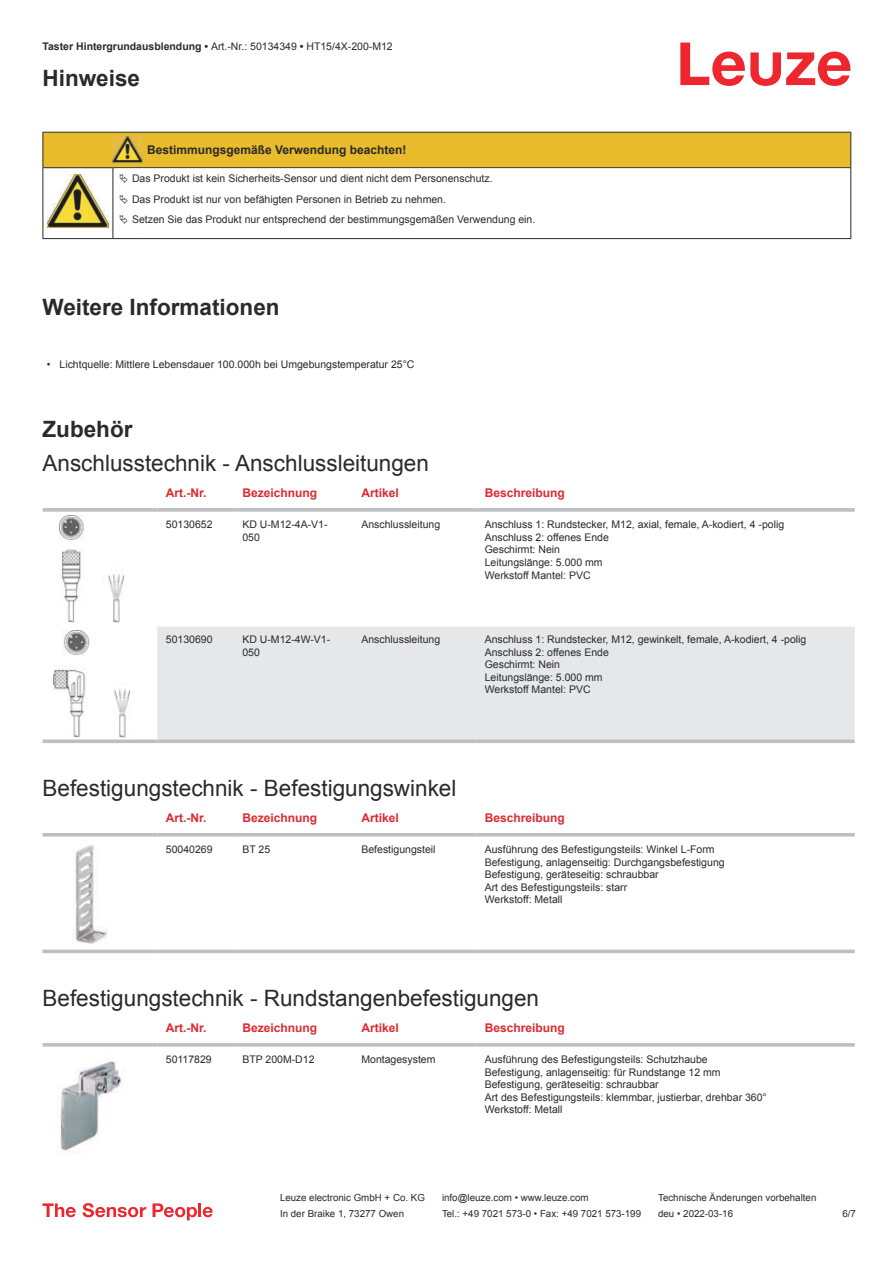
<style>
.page{position:relative;width:893px;height:1263px;background:#fff}
.page>*{position:absolute;margin:0;border:0;box-sizing:border-box;transform-origin:0 0}
.t1{font:22.5px "Arial";color:#2b292a}
.t2{font:700 22.5px "Arial";color:#2b292a}
.t3{font:700 12px "Arial";color:#db2a30}
.t4{font:700 12px "Arial";color:#2b292a}
.t5{font:10.5px/12.6px "Arial";color:#2b292a}
.t6{font:9.75px "Arial";color:#2b292a}
.s1{font-weight:700}
</style>
<div class="page">
<svg style="left:680px;top:43px;width:170px;height:43px"></svg>
<div style="left:157px;top:626px;width:698px;height:113px;background:#e6e7e9"></div>
<svg style="left:43px;top:508px;width:114px;height:4px"></svg>
<svg style="left:157px;top:508px;width:77px;height:4px"></svg>
<svg style="left:234px;top:508px;width:119px;height:4px"></svg>
<svg style="left:353px;top:508px;width:123px;height:4px"></svg>
<svg style="left:476px;top:508px;width:379px;height:4px;background:#c3c5c7"></svg>
<svg style="left:43px;top:739px;width:114px;height:4px"></svg>
<svg style="left:157px;top:739px;width:77px;height:4px"></svg>
<svg style="left:234px;top:739px;width:119px;height:4px"></svg>
<svg style="left:353px;top:739px;width:123px;height:4px"></svg>
<svg style="left:476px;top:739px;width:379px;height:4px;background:#c2c4c6"></svg>
<img style="left:59px;top:516px;width:65px;height:106px">
<img style="left:54px;top:631px;width:75px;height:106px">
<svg style="left:43px;top:836px;width:812px;height:118px"></svg>
<hr style="left:43px;top:833px;width:114px;height:3px;background:#bdbfc1">
<hr style="left:157px;top:833px;width:77px;height:3px;background:#bdbfc1">
<hr style="left:234px;top:833px;width:119px;height:3px;background:#bdbfc1">
<hr style="left:353px;top:833px;width:123px;height:3px;background:#bdbfc1">
<hr style="left:476px;top:833px;width:379px;height:3px;background:#bdbfc1">
<svg style="left:43px;top:949px;width:114px;height:4px"></svg>
<svg style="left:157px;top:949px;width:77px;height:4px"></svg>
<svg style="left:234px;top:949px;width:119px;height:4px"></svg>
<svg style="left:353px;top:949px;width:123px;height:4px"></svg>
<svg style="left:476px;top:949px;width:379px;height:4px;background:#c6c8ca"></svg>
<img style="left:73px;top:841px;width:37px;height:106px">
<svg style="left:43px;top:1046px;width:812px;height:1px"></svg>
<hr style="left:43px;top:1043px;width:114px;height:3px;background:#bdbfc1">
<hr style="left:157px;top:1043px;width:77px;height:3px;background:#bdbfc1">
<hr style="left:234px;top:1043px;width:119px;height:3px;background:#bdbfc1">
<hr style="left:353px;top:1043px;width:123px;height:3px;background:#bdbfc1">
<hr style="left:476px;top:1043px;width:379px;height:3px;background:#bdbfc1">
<img style="left:60px;top:1061px;width:62px;height:90px">
<svg style="left:43px;top:1203px;width:33px;height:14px"></svg>
<svg style="left:83px;top:1203px;width:63px;height:14px"></svg>
<svg style="left:153px;top:1203px;width:44px;height:17px"></svg>
<hr style="left:198px;top:1203px;width:3px;height:14px;background:#ed272d">
<svg style="left:203px;top:1207px;width:10px;height:10px"></svg>
<hr style="left:43px;top:238px;width:70px;height:1px;background:#2b292a">
<hr style="left:113px;top:238px;width:30px;height:1px;background:#2b292a">
<hr style="left:143px;top:238px;width:708px;height:1px;background:#2b292a">
<svg style="left:43px;top:132px;width:808px;height:106px"></svg>
<p class="t5" style="left:43px;top:41px;width:352px"><span class="s1">Taster Hintergrundausblendung •</span> Art.-Nr.: 50134349 <span class="s1">•</span> HT15/4X-200-M12</p>
<h1 class="t2" style="left:43px;top:70px;width:99px">Hinweise</h1>
<p class="t4" style="left:147px;top:145px;width:261px">Bestimmungsgemäße Verwendung beachten!</p>
<p class="t5" style="left:132px;top:170px;width:405px;line-height:20.2px">Das Produkt ist kein Sicherheits-Sensor und dient nicht dem Personenschutz.<br>Das Produkt ist nur von befähigten Personen in Betrieb zu nehmen.<br>Setzen Sie das Produkt nur entsprechend der bestimmungsgemäßen Verwendung ein.</p>
<h1 class="t2" style="left:43px;top:299px;width:239px">Weitere Informationen</h1>
<p class="t5" style="left:47px;top:359px;width:369px">• Lichtquelle: Mittlere Lebensdauer 100.000h bei Umgebungstemperatur 25°C</p>
<h1 class="t2" style="left:43px;top:421px;width:92px">Zubehör</h1>
<h1 class="t1" style="left:43px;top:455px;width:388px">Anschlusstechnik - Anschlussleitungen</h1>
<p class="t3" style="left:166px;top:488px;width:42px">Art.-Nr.</p>
<p class="t3" style="left:242px;top:488px;width:76px">Bezeichnung</p>
<p class="t3" style="left:361px;top:488px;width:39px">Artikel</p>
<p class="t3" style="left:485px;top:488px;width:82px">Beschreibung</p>
<p class="t5" style="left:166px;top:519px;width:48px">50130652</p>
<p class="t5" style="left:242px;top:519px;width:87px">KD U-M12-4A-V1-<br>050</p>
<p class="t5" style="left:361px;top:519px;width:80px">Anschlussleitung</p>
<p class="t5" style="left:485px;top:519px;width:301px">Anschluss 1: Rundstecker, M12, axial, female, A-kodiert, 4 -polig<br>Anschluss 2: offenes Ende<br>Geschirmt: Nein<br>Leitungslänge: 5.000 mm<br>Werkstoff Mantel: PVC</p>
<p class="t5" style="left:166px;top:634px;width:48px">50130690</p>
<p class="t5" style="left:242px;top:634px;width:89px">KD U-M12-4W-V1-<br>050</p>
<p class="t5" style="left:361px;top:634px;width:80px">Anschlussleitung</p>
<p class="t5" style="left:485px;top:634px;width:323px">Anschluss 1: Rundstecker, M12, gewinkelt, female, A-kodiert, 4 -polig<br>Anschluss 2: offenes Ende<br>Geschirmt: Nein<br>Leitungslänge: 5.000 mm<br>Werkstoff Mantel: PVC</p>
<h1 class="t1" style="left:43px;top:779px;width:415px">Befestigungstechnik - Befestigungswinkel</h1>
<p class="t3" style="left:166px;top:813px;width:42px">Art.-Nr.</p>
<p class="t3" style="left:242px;top:813px;width:76px">Bezeichnung</p>
<p class="t3" style="left:361px;top:813px;width:39px">Artikel</p>
<p class="t3" style="left:485px;top:813px;width:82px">Beschreibung</p>
<p class="t5" style="left:166px;top:844px;width:48px">50040269</p>
<p class="t5" style="left:242px;top:844px;width:29px">BT 25</p>
<p class="t5" style="left:361px;top:844px;width:76px">Befestigungsteil</p>
<p class="t5" style="left:485px;top:844px;width:241px">Ausführung des Befestigungsteils: Winkel L-Form Befestigung, anlagenseitig: Durchgangsbefestigung Befestigung, geräteseitig: schraubbar<br>Art des Befestigungsteils: starr<br>Werkstoff: Metall</p>
<h1 class="t1" style="left:43px;top:989px;width:498px">Befestigungstechnik - Rundstangenbefestigungen</h1>
<p class="t3" style="left:166px;top:1023px;width:42px">Art.-Nr.</p>
<p class="t3" style="left:242px;top:1023px;width:76px">Bezeichnung</p>
<p class="t3" style="left:361px;top:1023px;width:39px">Artikel</p>
<p class="t3" style="left:485px;top:1023px;width:82px">Beschreibung</p>
<p class="t5" style="left:166px;top:1054px;width:47px">50117829</p>
<p class="t5" style="left:242px;top:1054px;width:74px">BTP 200M-D12</p>
<p class="t5" style="left:361px;top:1054px;width:76px">Montagesystem</p>
<p class="t5" style="left:485px;top:1054px;width:284px">Ausführung des Befestigungsteils: Schutzhaube Befestigung, anlagenseitig: für Rundstange 12 mm Befestigung, geräteseitig: schraubbar<br>Art des Befestigungsteils: klemmbar, justierbar, drehbar 360° Werkstoff: Metall</p>
<p class="t6" style="left:280px;top:1194px;width:146px">Leuze electronic GmbH + Co. KG</p>
<p class="t6" style="left:442px;top:1194px;width:148px">info@leuze.com • www.leuze.com</p>
<p class="t6" style="left:658px;top:1194px;width:160px">Technische Änderungen vorbehalten</p>
<p class="t6" style="left:280px;top:1210px;width:126px">In der Braike 1, 73277 Owen</p>
<p class="t6" style="left:442px;top:1210px;width:201px">Tel.: +49 7021 573-0 • Fax: +49 7021 573-199</p>
<p class="t6" style="left:658px;top:1210px;width:76px">deu • 2022-03-16</p>
<p class="t6" style="left:842px;top:1210px;width:15px">6 /7</p>
</div>
